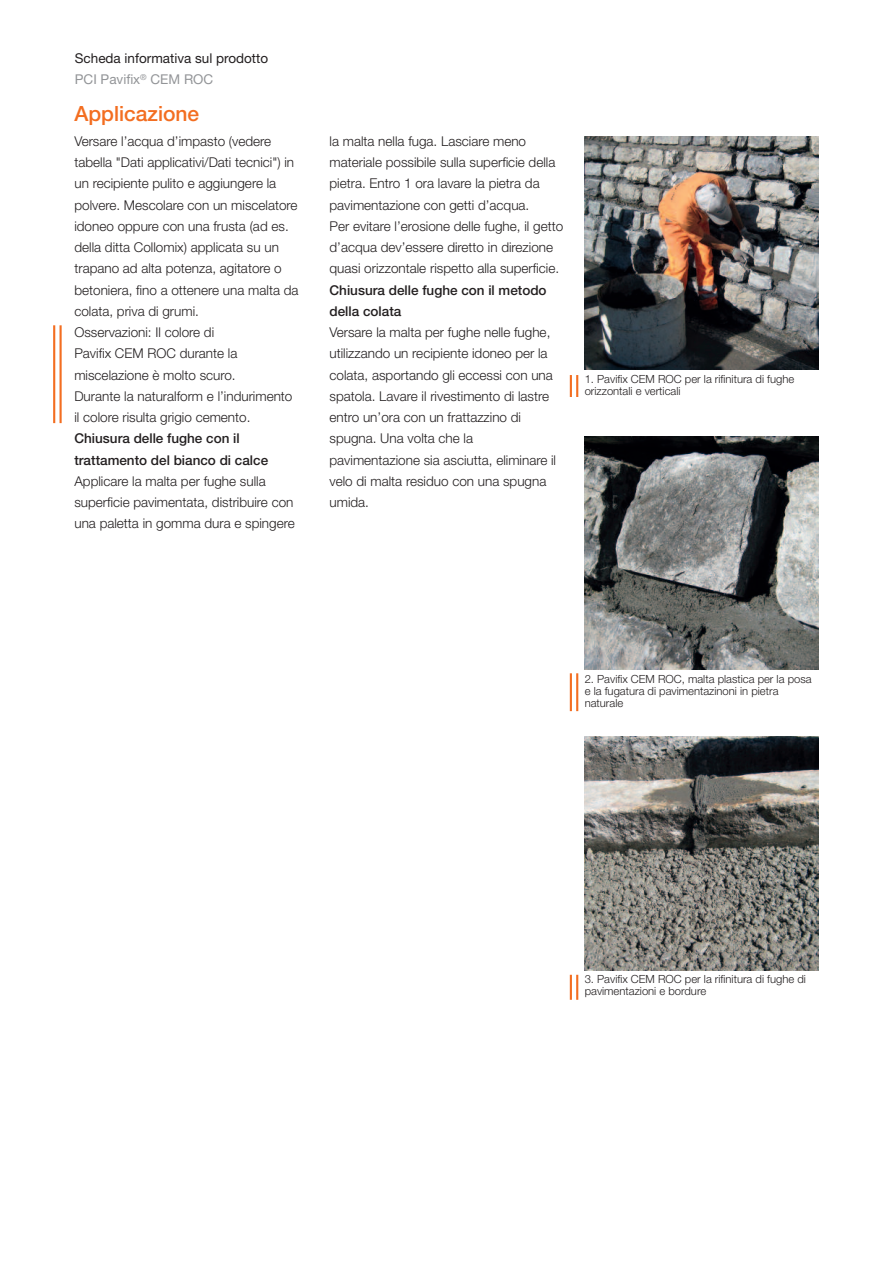
<style>
.page{position:relative;width:893px;height:1263px;background:#fff}
.page>*{position:absolute;margin:0;border:0;box-sizing:border-box;transform-origin:0 0}
.t1{font:500 21px "Helvetica Neue LT Pro";color:#f36e21}
.t2{font:300 13.5px/21.3px "Helvetica Neue LT Pro";color:#231f20}
.t3{font:500 13.5px/21.3px "Helvetica Neue LT Pro";color:#231f20}
.t4{font:13.5px/21.3px "Helvetica Neue LT Pro";color:#231f20}
.t5{font:300 11.25px/12px "Helvetica Neue LT Pro";color:#231f20}
.s1{color:#939598}
</style>
<div class="page">
<img style="left:585px;top:136px;width:233px;height:234px">
<img style="left:585px;top:436px;width:233px;height:234px">
<img style="left:585px;top:736px;width:233px;height:234px">
<hr style="left:570px;top:375px;width:2px;height:22px;background:#f36e21">
<hr style="left:576px;top:375px;width:2px;height:22px;background:#f36e21">
<hr style="left:570px;top:673px;width:2px;height:38px;background:#f36e21">
<hr style="left:576px;top:673px;width:2px;height:38px;background:#f36e21">
<hr style="left:570px;top:975px;width:2px;height:25px;background:#f36e21">
<hr style="left:576px;top:975px;width:2px;height:25px;background:#f36e21">
<hr style="left:53px;top:325px;width:2px;height:98px;background:#f36e21">
<hr style="left:60px;top:325px;width:2px;height:98px;background:#f36e21">
<p class="t4" style="left:75px;top:49px;width:195px">Scheda informativa sul prodotto<br><span class="s1">PCI Pavifix</span><sup>®</sup> <span class="s1">CEM ROC</span></p>
<h1 class="t1" style="left:74px;top:106px;width:126px">Applicazione</h1>
<p class="t2" style="left:74px;top:132px;width:226px">Versare l’acqua d’impasto (vedere tabella "Dati applicativi/Dati tecnici") in un recipiente pulito e aggiungere la polvere. Mescolare con un miscelatore idoneo oppure con una frusta (ad es. della ditta Collomix) applicata su un trapano ad alta potenza, agitatore o betoniera, fino a ottenere una malta da colata, priva di grumi.<br>Osservazioni: Il colore di<br>Pavifix CEM ROC durante la miscelazione è molto scuro.<br>Durante la naturalform e l’indurimento il colore risulta grigio cemento.</p>
<p class="t3" style="left:74px;top:429px;width:195px">Chiusura delle fughe con il trattamento del bianco di calce</p>
<p class="t2" style="left:74px;top:472px;width:222px">Applicare la malta per fughe sulla superficie pavimentata, distribuire con una paletta in gomma dura e spingere</p>
<p class="t2" style="left:330px;top:132px;width:235px">la malta nella fuga. Lasciare meno materiale possibile sulla superficie della pietra. Entro 1 ora lavare la pietra da pavimentazione con getti d’acqua.<br>Per evitare l’erosione delle fughe, il getto d’acqua dev’essere diretto in direzione quasi orizzontale rispetto alla superficie.</p>
<p class="t3" style="left:330px;top:280px;width:219px">Chiusura delle fughe con il metodo della colata</p>
<p class="t2" style="left:330px;top:323px;width:228px">Versare la malta per fughe nelle fughe, utilizzando un recipiente idoneo per la colata, asportando gli eccessi con una spatola. Lavare il rivestimento di lastre entro un’ora con un frattazzino di spugna. Una volta che la pavimentazione sia asciutta, eliminare il velo di malta residuo con una spugna umida.</p>
<p class="t5" style="left:585px;top:374px;width:211px">1. Pavifix CEM ROC per la rifinitura di fughe orizzontali e verticali</p>
<p class="t5" style="left:585px;top:674px;width:228px">2. Pavifix CEM ROC, malta plastica per la posa e la fugatura di pavimentazinoni in pietra naturale</p>
<p class="t5" style="left:585px;top:974px;width:223px">3. Pavifix CEM ROC per la rifinitura di fughe di pavimentazioni e bordure</p>
</div>
